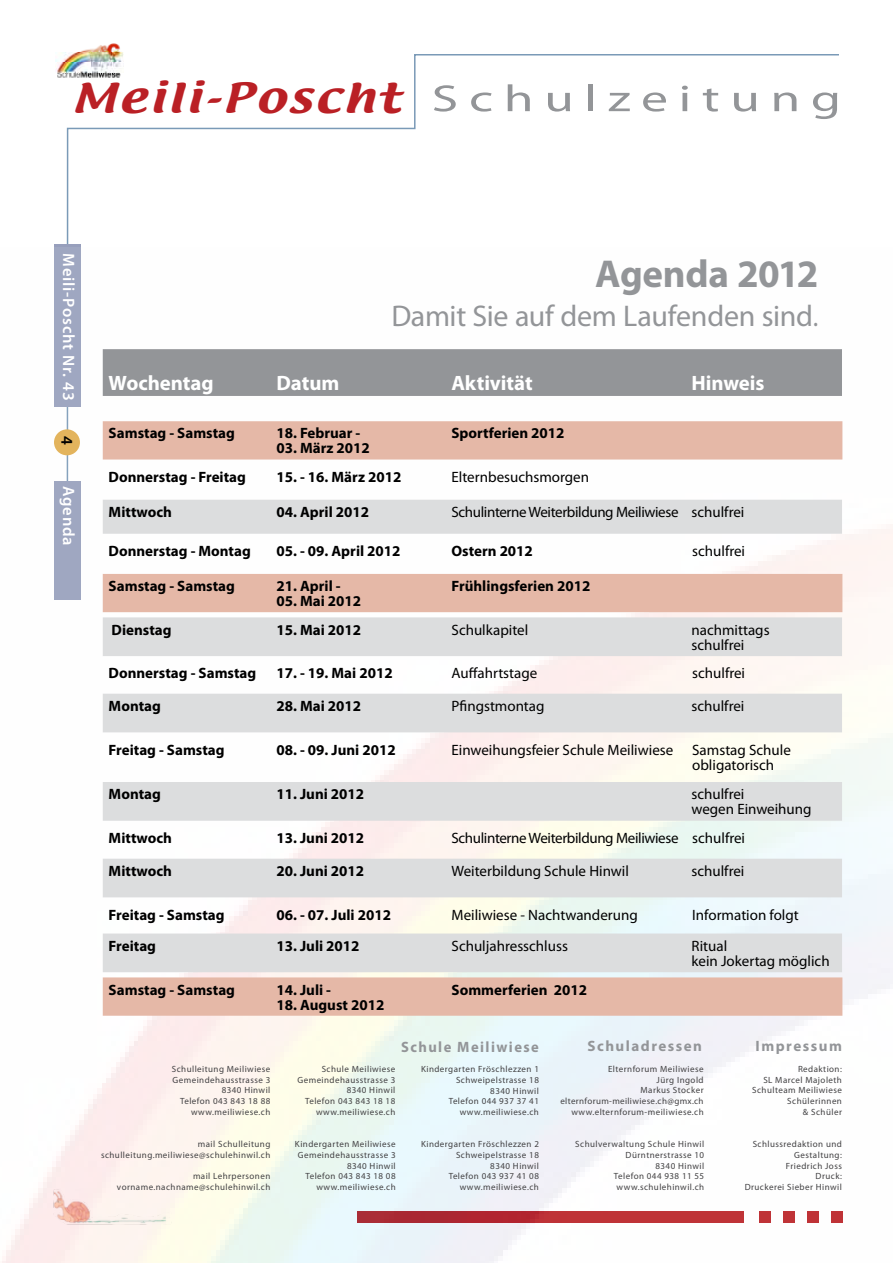
<style>
.page{position:relative;width:893px;height:1263px;background:#fff}
.page>*{position:absolute;margin:0;border:0;box-sizing:border-box;transform-origin:0 0}
.t1{font:700 39px "Myriad Pro";letter-spacing:-.01em;color:#939598}
.t2{font:36.15px "Textile";letter-spacing:.05em;color:#ba2025;scale:1.31 1}
.t3{font:30px "Myriad Pro";letter-spacing:-.01em;color:#939598}
.t4{font:700 20.85px "Myriad Pro";letter-spacing:-.005em;color:#fff}
.t5{font:600 16.5px "Myriad Pro";letter-spacing:.05em;color:#fff}
.t6{font:600 16.5px "Myriad Pro";color:#000}
.t7{font:700 15px "Myriad Pro";color:#000}
.t8{font:15px/15px "Myriad Pro";color:#000}
.t9{font:15px "Myriad Pro";letter-spacing:-.025em;color:#000}
.t10{font:700 15px "Myriad Pro";letter-spacing:.1em;color:#939598}
.t11{font:9px/10.8px "Myriad Pro";letter-spacing:.05em;color:#414042;text-align:right}
.s1{font-family:"Myriad Pro";font-size:37.8px;color:#939598}
.s2{font-stretch:condensed}
</style>
<div class="page">
<svg style="left:66px;top:54px;width:773px;height:190px"></svg>
<div style="left:54px;top:244px;width:27px;height:162px;background:#9fa7c1"></div>
<img style="left:55px;top:43px;width:68px;height:36px">
<img style="left:2px;top:349px;width:891px;height:914px">
<div style="left:103px;top:349px;width:739px;height:47px;background:#939598"></div>
<div style="left:103px;top:421px;width:739px;height:38px;background:#e5b8a7"></div>
<div style="left:103px;top:500px;width:739px;height:34px;background:#dcddde"></div>
<svg style="left:103px;top:574px;width:739px;height:82px;background:#e2cdc6"></svg>
<div style="left:103px;top:694px;width:739px;height:38px;background:#dcddde"></div>
<div style="left:103px;top:782px;width:739px;height:39px;background:#dcddde"></div>
<div style="left:103px;top:859px;width:739px;height:38px;background:#dcddde"></div>
<svg style="left:103px;top:933px;width:739px;height:83px;background:#e1cdc6"></svg>
<h2 class="t2" style="left:71px;top:73px;width:589px">Meili-Poscht <span class="s1">Schulzeitung</span></h2>
<h3 class="t5" style="left:79px;top:253px;width:149px;rotate:90deg">Meili-Poscht Nr. 43</h3>
<h3 class="t6" style="left:78px;top:436px;width:10px;rotate:90deg">4</h3>
<h3 class="t5" style="left:79px;top:486px;width:61px;rotate:90deg">Agenda</h3>
<h1 class="t1" style="left:595px;top:248px;width:225px">Agenda 2012</h1>
<h3 class="t3" style="left:391px;top:297px;width:429px">Damit Sie auf dem Laufenden sind<span class="s2">.</span></h3>
<h3 class="t4" style="left:109px;top:369px;width:107px">Wochentag</h3>
<h3 class="t4" style="left:277px;top:369px;width:64px">Datum</h3>
<h3 class="t4" style="left:451px;top:369px;width:83px">Aktivität</h3>
<h3 class="t4" style="left:692px;top:369px;width:74px">Hinweis</h3>
<h3 class="t7" style="left:109px;top:423px;width:128px">Samstag - Samstag</h3>
<h3 class="t7" style="left:277px;top:423px;width:85px">18. Februar -</h3>
<h3 class="t7" style="left:277px;top:438px;width:95px">03. März 2012</h3>
<h3 class="t7" style="left:451px;top:423px;width:115px">Sportferien 2012</h3>
<h3 class="t7" style="left:109px;top:467px;width:139px">Donnerstag - Freitag</h3>
<h3 class="t7" style="left:277px;top:467px;width:126px">15. - 16. März 2012</h3>
<h3 class="t8" style="left:451px;top:469px;width:139px">Elternbesuchsmorgen</h3>
<h3 class="t7" style="left:109px;top:502px;width:65px">Mittwoch</h3>
<h3 class="t7" style="left:277px;top:502px;width:94px">04. April 2012</h3>
<h3 class="t9" style="left:451px;top:502px;width:294px">Schulinterne Weiterbildung Meiliwiese schulfrei</h3>
<h3 class="t7" style="left:109px;top:541px;width:144px">Donnerstag - Montag</h3>
<h3 class="t7" style="left:277px;top:541px;width:126px">05. - 09. April 2012</h3>
<h3 class="t7" style="left:451px;top:541px;width:83px">Ostern 2012</h3>
<h3 class="t8" style="left:692px;top:543px;width:54px">schulfrei</h3>
<h3 class="t7" style="left:109px;top:576px;width:128px">Samstag - Samstag</h3>
<h3 class="t7" style="left:277px;top:576px;width:66px">21. April -</h3>
<h3 class="t7" style="left:277px;top:591px;width:86px">05. Mai 2012</h3>
<h3 class="t7" style="left:451px;top:576px;width:140px">Frühlingsferien 2012</h3>
<h3 class="t7" style="left:112px;top:620px;width:62px">Dienstag</h3>
<h3 class="t7" style="left:277px;top:620px;width:86px">15. Mai 2012</h3>
<h3 class="t8" style="left:451px;top:622px;width:78px">Schulkapitel</h3>
<h3 class="t8" style="left:691px;top:622px;width:80px">nachmittags schulfrei</h3>
<h3 class="t7" style="left:109px;top:664px;width:149px">Donnerstag - Samstag</h3>
<h3 class="t7" style="left:277px;top:664px;width:118px">17. - 19. Mai 2012</h3>
<h3 class="t8" style="left:451px;top:666px;width:87px">Auffahrtstage</h3>
<h3 class="t8" style="left:692px;top:666px;width:54px">schulfrei</h3>
<h3 class="t7" style="left:109px;top:696px;width:54px">Montag</h3>
<h3 class="t7" style="left:277px;top:696px;width:86px">28. Mai 2012</h3>
<h3 class="t8" style="left:451px;top:698px;width:95px">Pfingstmontag</h3>
<h3 class="t8" style="left:691px;top:698px;width:54px">schulfrei</h3>
<h3 class="t7" style="left:109px;top:740px;width:118px">Freitag - Samstag</h3>
<h3 class="t7" style="left:277px;top:740px;width:121px">08. - 09. Juni 2012</h3>
<h3 class="t8" style="left:451px;top:742px;width:223px">Einweihungsfeier Schule Meiliwiese</h3>
<h3 class="t8" style="left:692px;top:742px;width:100px">Samstag Schule obligatorisch</h3>
<h3 class="t7" style="left:109px;top:784px;width:54px">Montag</h3>
<h3 class="t7" style="left:277px;top:784px;width:89px">11. Juni 2012</h3>
<h3 class="t8" style="left:691px;top:786px;width:122px">schulfrei<br>wegen Einweihung</h3>
<h3 class="t7" style="left:109px;top:828px;width:65px">Mittwoch</h3>
<h3 class="t7" style="left:277px;top:828px;width:89px">13. Juni 2012</h3>
<h3 class="t9" style="left:451px;top:829px;width:295px">Schulinterne Weiterbildung Meiliwiese schulfrei</h3>
<h3 class="t7" style="left:109px;top:861px;width:65px">Mittwoch</h3>
<h3 class="t7" style="left:277px;top:861px;width:89px">20. Juni 2012</h3>
<h3 class="t8" style="left:451px;top:863px;width:179px">Weiterbildung Schule Hinwil</h3>
<h3 class="t8" style="left:691px;top:863px;width:54px">schulfrei</h3>
<h3 class="t7" style="left:109px;top:905px;width:118px">Freitag - Samstag</h3>
<h3 class="t7" style="left:277px;top:905px;width:116px">06. - 07. Juli 2012</h3>
<h3 class="t8" style="left:451px;top:907px;width:188px">Meiliwiese - Nachtwanderung</h3>
<h3 class="t8" style="left:692px;top:907px;width:108px">Information folgt</h3>
<h3 class="t7" style="left:109px;top:936px;width:49px">Freitag</h3>
<h3 class="t7" style="left:277px;top:936px;width:85px">13. Juli 2012</h3>
<h3 class="t8" style="left:451px;top:938px;width:118px">Schuljahresschluss</h3>
<h3 class="t8" style="left:691px;top:938px;width:140px">Ritual<br>kein Jokertag möglich</h3>
<h3 class="t7" style="left:109px;top:980px;width:128px">Samstag - Samstag</h3>
<h3 class="t7" style="left:277px;top:980px;width:56px">14. Juli -</h3>
<h3 class="t7" style="left:277px;top:995px;width:109px">18. August 2012</h3>
<h3 class="t7" style="left:451px;top:980px;width:137px">Sommerferien 2012</h3>
<p class="t11" style="left:172px;top:1063px;width:100px">Schulleitung Meiliwiese<br>Gemeindehausstrasse 3<br>8340 Hinwil<br>Telefon 043 843 18 88 www.meiliwiese.ch</p>
<p class="t11" style="left:101px;top:1138px;width:171px">mail Schulleitung schulleitung.meiliwiese@schulehinwil.ch</p>
<p class="t11" style="left:117px;top:1171px;width:155px">mail Lehrpersonen vorname.nachname@schulehinwil.ch</p>
<h3 class="t10" style="left:401px;top:1037px;width:139px">Schule Meiliwiese</h3>
<p class="t11" style="left:297px;top:1063px;width:99px">Schule Meiliwiese<br>Gemeindehausstrasse 3<br>8340 Hinwil<br>Telefon 043 843 18 18 www.meiliwiese.ch</p>
<p class="t11" style="left:295px;top:1138px;width:102px">Kindergarten Meiliwiese<br>Gemeindehausstrasse 3<br>8340 Hinwil<br>Telefon 043 843 18 08 www.meiliwiese.ch</p>
<p class="t11" style="left:421px;top:1063px;width:119px">Kindergarten Fröschlezzen 1<br>Schweipelstrasse 18<br>8340 Hinwil<br>Telefon 044 937 37 41 www.meiliwiese.ch</p>
<p class="t11" style="left:421px;top:1138px;width:119px">Kindergarten Fröschlezzen 2<br>Schweipelstrasse 18<br>8340 Hinwil<br>Telefon 043 937 41 08 www.meiliwiese.ch</p>
<h3 class="t10" style="left:587px;top:1036px;width:116px">Schuladressen</h3>
<h3 class="t10" style="left:756px;top:1036px;width:88px">Impressum</h3>
<p class="t11" style="left:560px;top:1063px;width:145px">Elternforum Meiliwiese<br>Jürg Ingold<br>Markus Stocker elternforum-meiliwiese.ch@gmx.ch www.elternforum-meiliwiese.ch</p>
<p class="t11" style="left:752px;top:1063px;width:91px">Redaktion:<br>SL Marcel Majoleth<br>Schulteam Meiliwiese<br>Schülerinnen<br>&amp; Schüler</p>
<p class="t11" style="left:575px;top:1138px;width:130px">Schulverwaltung Schule Hinwil<br>Dürntnerstrasse 10<br>8340 Hinwil<br>Telefon 044 938 11 55 www.schulehinwil.ch</p>
<p class="t11" style="left:745px;top:1138px;width:99px">Schlussredaktion und<br>Gestaltung:<br>Friedrich Joss<br>Druck:<br>Druckerei Sieber Hinwil</p>
</div>
